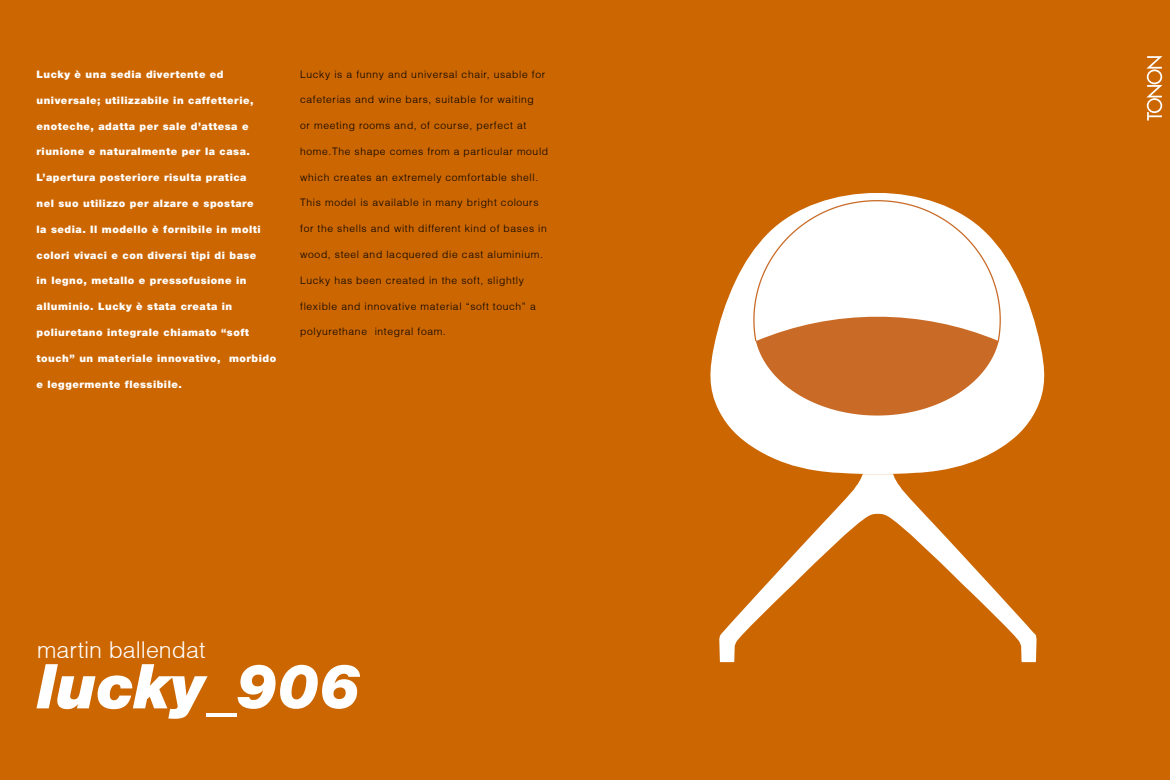
<style>
.page{position:relative;width:1170px;height:780px;background:#fff}
.page>*{position:absolute;margin:0;border:0;box-sizing:border-box;transform-origin:0 0}
.t1{font:italic 900 61.88px "Helvetica Neue";color:#fff}
.t2{font:300 23.25px "Helvetica";color:#fff}
.t3{font:300 10.25px "Helvetica";letter-spacing:.06em;color:#000}
.t4{font:900 10.25px "Helvetica Neue";letter-spacing:.05em;color:#fff}
</style>
<div class="page">
<div style="left:0;top:0;width:1169px;height:780px;background:#c60"></div>
<svg style="left:710px;top:193px;width:334px;height:281px"></svg>
<svg style="left:719px;top:474px;width:317px;height:188px;fill:#c60"></svg>
<svg style="left:752px;top:199px;width:249px;height:216px"></svg>
<svg style="left:1146px;top:56px;width:16px;height:64px"></svg>
<p class="t4" style="left:37px;top:68px;width:189px">Lucky è una sedia divertente ed</p>
<p class="t4" style="left:37px;top:94px;width:218px">universale; utilizzabile in caffetterie,</p>
<p class="t4" style="left:37px;top:120px;width:213px">enoteche, adatta per sale d’attesa e</p>
<p class="t4" style="left:37px;top:146px;width:215px">riunione e naturalmente per la casa.</p>
<p class="t4" style="left:37px;top:171px;width:211px">L’apertura posteriore risulta pratica</p>
<p class="t4" style="left:37px;top:197px;width:218px">nel suo utilizzo per alzare e spostare</p>
<p class="t4" style="left:37px;top:223px;width:226px">la sedia. Il modello è fornibile in molti</p>
<p class="t4" style="left:37px;top:249px;width:221px">colori vivaci e con diversi tipi di base</p>
<p class="t4" style="left:37px;top:274px;width:211px">in legno, metallo e pressofusione in</p>
<p class="t4" style="left:37px;top:300px;width:197px">alluminio. Lucky è stata creata in</p>
<p class="t4" style="left:37px;top:326px;width:214px">poliuretano integrale chiamato “soft</p>
<p class="t4" style="left:37px;top:352px;width:241px">touch” un materiale innovativo, morbido</p>
<p class="t4" style="left:37px;top:378px;width:147px">e leggermente flessibile.</p>
<p class="t3" style="left:300px;top:67px;width:246px">Lucky is a funny and universal chair, usable for</p>
<p class="t3" style="left:300px;top:93px;width:235px">cafeterias and wine bars, suitable for waiting</p>
<p class="t3" style="left:300px;top:119px;width:228px">or meeting rooms and, of course, perfect at</p>
<p class="t3" style="left:300px;top:145px;width:249px">home.The shape comes from a particular mould</p>
<p class="t3" style="left:300px;top:171px;width:239px">which creates an extremely comfortable shell.</p>
<p class="t3" style="left:300px;top:196px;width:240px">This model is available in many bright colours</p>
<p class="t3" style="left:300px;top:222px;width:248px">for the shells and with different kind of bases in</p>
<p class="t3" style="left:300px;top:248px;width:244px">wood, steel and lacquered die cast aluminium.</p>
<p class="t3" style="left:300px;top:274px;width:225px">Lucky has been created in the soft, slightly</p>
<p class="t3" style="left:300px;top:299px;width:237px">flexible and innovative material “soft touch” a</p>
<p class="t3" style="left:300px;top:325px;width:147px">polyurethane integral foam.</p>
<h2 class="t2" style="left:37px;top:635px;width:170px">martin ballendat</h2>
<h1 class="t1" style="left:37px;top:648px;width:325px">lucky_906</h1>
</div>
